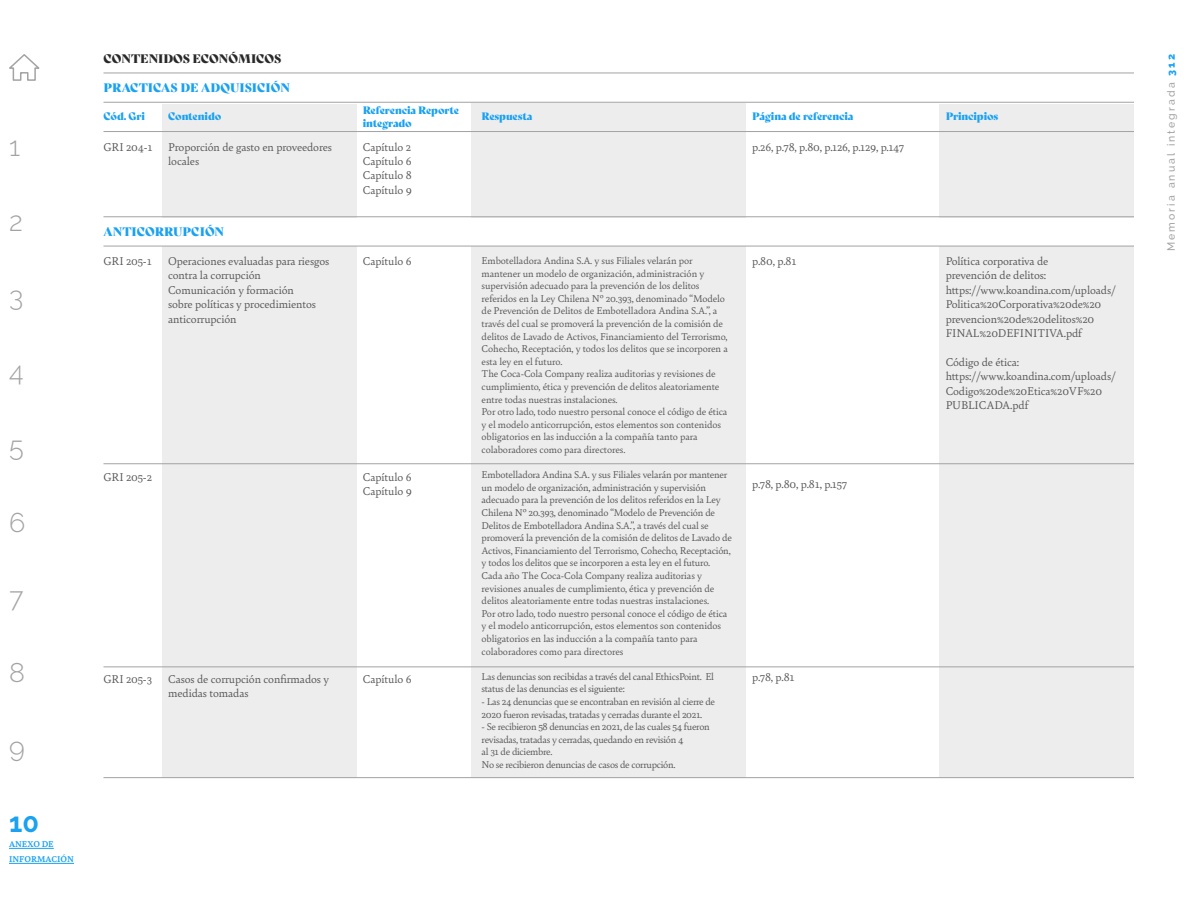
<style>
.page{position:relative;width:1188px;height:918px;background:#fff}
.page>*{position:absolute;margin:0;border:0;box-sizing:border-box;transform-origin:0 0}
.t1{font:300 27px "Raleway";color:#a3a3a3}
.t2{font:700 27px "Raleway";color:#19a1f2}
.t3{font:12px/14.4px "Bely";letter-spacing:-.01em;color:#575757}
.t4{font:12px "Bely Display";color:#19a1f2}
.t5{font:12px "Bely Display";color:#292929}
.t6{font:10.5px/12.6px "Bely";letter-spacing:-.01em;color:#575757}
.t7{font:10.5px/12.6px "Bely";letter-spacing:-.03em;color:#575757}
.t8{font:10.5px/12.6px "Bely Display";letter-spacing:-.01em;color:#19a1f2}
.t9{font:500 10.5px "Raleway";letter-spacing:.2em;color:#a3a3a3}
.t10{font:700 9px/15px "Bely";color:#19a1f2}
.s1{font-weight:800;color:#19a1f2}
</style>
<div class="page">
<hr style="left:9px;top:848px;width:45px;height:1px;background:#19a1f2">
<hr style="left:9px;top:863px;width:65px;height:1px;background:#19a1f2">
<svg style="left:9px;top:54px;width:31px;height:27px"></svg>
<div style="left:471px;top:103px;width:275px;height:114px;background:#ededed"></div>
<div style="left:162px;top:104px;width:194px;height:113px;background:#ededed"></div>
<div style="left:939px;top:104px;width:195px;height:113px;background:#ededed"></div>
<hr style="left:103px;top:73px;width:1031px;height:1px;background:#a3a3a3">
<hr style="left:103px;top:102px;width:1031px;height:1px;background:#a3a3a3">
<div style="left:471px;top:246px;width:275px;height:532px;background:#ededed"></div>
<div style="left:162px;top:246px;width:194px;height:532px;background:#ededed"></div>
<div style="left:939px;top:246px;width:195px;height:532px;background:#ededed"></div>
<hr style="left:103px;top:216px;width:1031px;height:1px;background:#a3a3a3">
<hr style="left:103px;top:246px;width:1031px;height:1px;background:#a3a3a3">
<hr style="left:103px;top:463px;width:1031px;height:1px;background:#a3a3a3">
<hr style="left:103px;top:666px;width:1031px;height:1px;background:#a3a3a3">
<hr style="left:103px;top:777px;width:1031px;height:1px;background:#a3a3a3">
<hr style="left:103px;top:131px;width:1031px;height:1px;background:#a3a3a3">
<h1 class="t1" style="left:9px;top:130px;width:13px">1</h1>
<h1 class="t1" style="left:9px;top:205px;width:15px">2</h1>
<h1 class="t1" style="left:9px;top:281px;width:16px">3</h1>
<h1 class="t1" style="left:9px;top:356px;width:16px">4</h1>
<h1 class="t1" style="left:9px;top:431px;width:16px">5</h1>
<h1 class="t1" style="left:9px;top:506px;width:18px">6</h1>
<h1 class="t1" style="left:9px;top:582px;width:16px">7</h1>
<h1 class="t1" style="left:9px;top:657px;width:17px">8</h1>
<h1 class="t1" style="left:9px;top:732px;width:17px">9</h1>
<h1 class="t2" style="left:9px;top:808px;width:31px">10</h1>
<p class="t10" style="left:9px;top:837px;width:67px">ANEXO DE<br>INFORMACIÓN</p>
<p class="t5" style="left:104px;top:49px;width:179px">CONTENIDOS ECONÓMICOS</p>
<p class="t4" style="left:104px;top:78px;width:188px">PRACTICAS DE ADQUISICIÓN</p>
<p class="t8" style="left:363px;top:103px;width:98px">Referencia Reporte integrado</p>
<p class="t8" style="left:482px;top:109px;width:52px">Respuesta</p>
<p class="t8" style="left:104px;top:109px;width:43px">Cód. Gri</p>
<p class="t8" style="left:168px;top:109px;width:55px">Contenido</p>
<p class="t8" style="left:752px;top:109px;width:103px">Página de referencia</p>
<p class="t8" style="left:946px;top:109px;width:54px">Principios</p>
<p class="t3" style="left:104px;top:139px;width:51px">GRI 204-1</p>
<p class="t3" style="left:168px;top:139px;width:165px">Proporción de gasto en proveedores locales</p>
<p class="t3" style="left:363px;top:139px;width:51px;text-align:justify">Capítulo 2<br>Capítulo 6<br>Capítulo 8<br>Capítulo 9</p>
<p class="t3" style="left:752px;top:139px;width:153px">p.26, p.78, p.80, p.126, p.129, p.147</p>
<p class="t4" style="left:104px;top:222px;width:122px">ANTICORRUPCIÓN</p>
<p class="t3" style="left:104px;top:253px;width:50px">GRI 205-1</p>
<p class="t6" style="left:482px;top:254px;width:248px">Embotelladora Andina S.A. y sus Filiales velarán por mantener un modelo de organización, administración y supervisión adecuado para la prevención de los delitos referidos en la Ley Chilena Nº 20.393, denominado “Modelo de Prevención de Delitos de Embotelladora Andina S.A.”, a través del cual se promoverá la prevención de la comisión de delitos de Lavado de Activos, Financiamiento del Terrorismo, Cohecho, Receptación, y todos los delitos que se incorporen a esta ley en el futuro.<br>The Coca-Cola Company realiza auditorias y revisiones de cumplimiento, ética y prevención de delitos aleatoriamente entre todas nuestras instalaciones.<br>Por otro lado, todo nuestro personal conoce el código de ética y el modelo anticorrupción, estos elementos son contenidos obligatorios en las inducción a la compañía tanto para colaboradores como para directores.</p>
<p class="t6" style="left:482px;top:468px;width:252px">Embotelladora Andina S.A. y sus Filiales velarán por mantener un modelo de organización, administración y supervisión adecuado para la prevención de los delitos referidos en la Ley Chilena Nº 20.393, denominado “Modelo de Prevención de Delitos de Embotelladora Andina S.A.”, a través del cual se promoverá la prevención de la comisión de delitos de Lavado de Activos, Financiamiento del Terrorismo, Cohecho, Receptación, y todos los delitos que se incorporen a esta ley en el futuro.<br>Cada año The Coca-Cola Company realiza auditorias y revisiones anuales de cumplimiento, ética y prevención de delitos aleatoriamente entre todas nuestras instalaciones.<br>Por otro lado, todo nuestro personal conoce el código de ética y el modelo anticorrupción, estos elementos son contenidos obligatorios en las inducción a la compañía tanto para colaboradores como para directores</p>
<p class="t7" style="left:482px;top:669px;width:234px">Las denuncias son recibidas a través del canal EthicsPoint. El status de las denuncias es el siguiente:</p>
<p class="t7" style="left:482px;top:695px;width:235px">- Las 24 denuncias que se encontraban en revisión al cierre de<br>2020 fueron revisadas, tratadas y cerradas durante el 2021.</p>
<p class="t7" style="left:482px;top:720px;width:230px">- Se recibieron 58 denuncias en 2021, de las cuales 54 fueron revisadas, tratadas y cerradas, quedando en revisión 4<br>al 31 de diciembre.<br>No se recibieron denuncias de casos de corrupción.</p>
<p class="t3" style="left:168px;top:253px;width:163px">Operaciones evaluadas para riesgos contra la corrupción<br>Comunicación y formación<br>sobre políticas y procedimientos anticorrupción</p>
<p class="t3" style="left:363px;top:253px;width:50px">Capítulo 6</p>
<p class="t3" style="left:752px;top:253px;width:46px">p.80, p.81</p>
<p class="t3" style="left:363px;top:469px;width:51px">Capítulo 6<br>Capítulo 9</p>
<p class="t3" style="left:104px;top:469px;width:50px">GRI 205-2</p>
<p class="t3" style="left:752px;top:476px;width:96px">p.78, p.80, p.81, p.157</p>
<p class="t3" style="left:752px;top:669px;width:44px">p.78, p.81</p>
<p class="t3" style="left:168px;top:671px;width:162px">Casos de corrupción confirmados y medidas tomadas</p>
<p class="t3" style="left:363px;top:671px;width:50px">Capítulo 6</p>
<p class="t3" style="left:104px;top:671px;width:50px">GRI 205-3</p>
<p class="t3" style="left:946px;top:253px;width:172px">Política corporativa de<br>prevención de delitos: https://www.koandina.com/uploads/<br>Politica%20Corporativa%20de%20 prevencion%20de%20delitos%20<br>FINAL%20DEFINITIVA.pdf</p>
<p class="t3" style="left:946px;top:354px;width:172px">Código de ética: https://www.koandina.com/uploads/<br>Codigo%20de%20Etica%20VF%20<br>PUBLICADA.pdf</p>
<p class="t9" style="left:1165px;top:251px;width:199px;rotate:-90deg">Memoria anual integrada <span class="s1">312</span></p>
</div>
